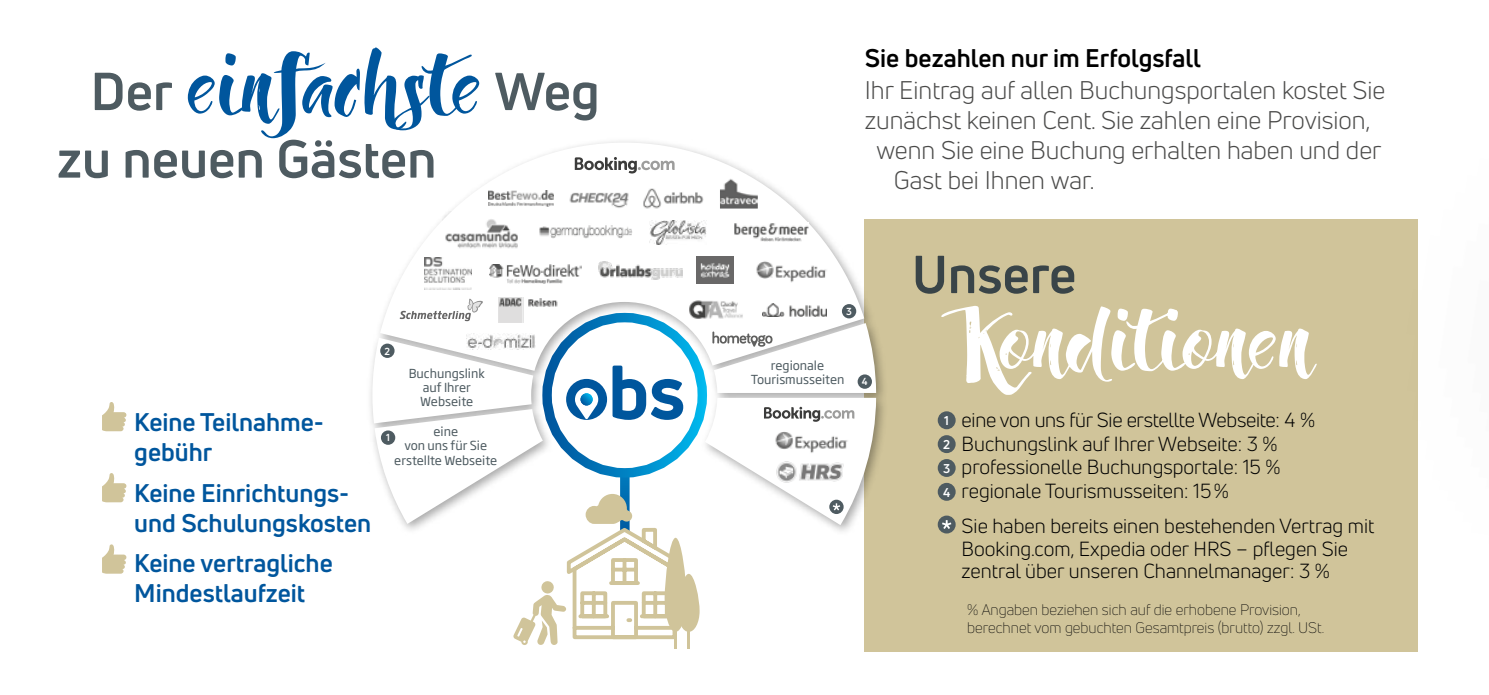
<style>
.page{position:relative;width:1489px;height:695px;background:#fff}
.page>*{position:absolute;margin:0;border:0;box-sizing:border-box;transform-origin:0 0}
.t1{font:98.75px "Dragonflight Pro Regular";color:#00569d}
.t2{font:700 52.25px "Uni Neue";color:#4e5b61}
.t3{font:700 52.25px "Uni Neue";color:#394448}
.t4{font:25px "Uni Neue";color:#4a4a49}
.t5{font:700 25px/30px "Uni Neue";color:#00569d}
.t6{font:700 25px "Uni Neue";color:#000}
.t7{font:20px/23.8px "Uni Neue";color:#000}
.t8{font:300 15px/17.5px "Uni Neue";color:#000}
.t9{font:700 12.5px/23.8px "Uni Neue";color:#fff}
.t10{font:12.25px/14px "Soho Gothic Std";color:#4e5b61;text-align:center}
.t11{font:700 10px "Uni Neue";color:#fff}
</style>
<div class="page">
<div style="left:864px;top:219px;width:553px;height:432px;background:#d0c49a"></div>
<svg style="left:941px;top:306px;width:357px;height:89px"></svg>
<svg style="left:102px;top:402px;width:25px;height:29px"></svg>
<svg style="left:102px;top:473px;width:25px;height:29px"></svg>
<svg style="left:102px;top:544px;width:25px;height:29px"></svg>
<svg style="left:513px;top:536px;width:186px;height:109px"></svg>
<hr style="left:674px;top:625px;width:3px;height:24px;background:#d0c49a">
<hr style="left:687px;top:625px;width:3px;height:24px;background:#d0c49a">
<svg style="left:1298px;top:219px;width:120px;height:433px"></svg>
<div style="left:937px;top:515px;width:18px;height:18px;background:#4e5b61;border-radius:50%"></div>
<svg style="left:942px;top:520px;width:9px;height:9px"></svg>
<div style="left:937px;top:459px;width:18px;height:18px;background:#4e5b61;border-radius:50%"></div>
<div style="left:937px;top:483px;width:18px;height:17px;background:#4e5b61;border-radius:50%"></div>
<div style="left:937px;top:435px;width:18px;height:18px;background:#4e5b61;border-radius:50%"></div>
<div style="left:937px;top:411px;width:18px;height:18px;background:#4e5b61;border-radius:50%"></div>
<div style="left:366px;top:136px;width:522px;height:400px;background:#000;opacity:.35"></div>
<svg style="left:372px;top:143px;width:504px;height:382px"></svg>
<img style="left:776px;top:461px;width:68px;height:21px">
<img style="left:772px;top:428px;width:81px;height:26px">
<img style="left:754px;top:257px;width:78px;height:26px">
<svg style="left:764px;top:406px;width:90px;height:15px"></svg>
<div style="left:547px;top:317px;width:155px;height:156px;background:#fff;border-radius:50%"></div>
<div style="left:542px;top:313px;width:165px;height:164px;border:9px solid #fff;border-radius:50%"></div>
<div style="left:566px;top:379px;width:41px;height:41px;background:#00569d;border-radius:50%"></div>
<svg style="left:612px;top:365px;width:71px;height:55px"></svg>
<svg style="left:574px;top:387px;width:24px;height:32px"></svg>
<svg style="left:400px;top:298px;width:83px;height:23px"></svg>
<svg style="left:574px;top:157px;width:100px;height:16px"></svg>
<svg style="left:712px;top:331px;width:60px;height:15px"></svg>
<img style="left:568px;top:189px;width:61px;height:20px">
<img style="left:688px;top:300px;width:55px;height:20px">
<img style="left:599px;top:261px;width:83px;height:18px">
<img style="left:649px;top:220px;width:58px;height:24px">
<img style="left:466px;top:334px;width:69px;height:15px">
<img style="left:643px;top:187px;width:60px;height:22px">
<img style="left:488px;top:190px;width:65px;height:16px">
<img style="left:490px;top:265px;width:92px;height:18px">
<img style="left:425px;top:257px;width:47px;height:32px">
<img style="left:445px;top:214px;width:72px;height:36px">
<img style="left:734px;top:223px;width:74px;height:18px">
<img style="left:696px;top:257px;width:37px;height:27px">
<img style="left:720px;top:171px;width:37px;height:37px">
<img style="left:538px;top:219px;width:95px;height:25px">
<img style="left:762px;top:303px;width:64px;height:13px">
<img style="left:498px;top:298px;width:62px;height:24px">
<div style="left:380px;top:343px;width:14px;height:15px;background:#4e5b61;border-radius:50%"></div>
<div style="left:381px;top:430px;width:14px;height:14px;background:#4e5b61;border-radius:50%"></div>
<div style="left:841px;top:304px;width:15px;height:14px;background:#4e5b61;border-radius:50%"></div>
<div style="left:857px;top:374px;width:15px;height:15px;background:#4e5b61;border-radius:50%"></div>
<div style="left:829px;top:499px;width:14px;height:15px;background:#4e5b61;border-radius:50%"></div>
<svg style="left:832px;top:503px;width:8px;height:7px"></svg>
<h1 class="t1" style="left:187px;top:20px;width:295px">einfachste</h1>
<p class="t6" style="left:864px;top:42px;width:337px">Sie bezahlen nur im Erfolgsfall</p>
<h2 class="t2" style="left:90px;top:58px;width:84px">Der</h2>
<h2 class="t2" style="left:494px;top:58px;width:106px">Weg</h2>
<h2 class="t2" style="left:57px;top:126px;width:381px">zu neuen Gästen</h2>
<p class="t4" style="left:864px;top:75px;width:522px">Ihr Eintrag auf allen Buchungsportalen kostet Sie</p>
<p class="t4" style="left:864px;top:105px;width:507px">zunächst keinen Cent. Sie zahlen eine Provision,</p>
<p class="t4" style="left:876px;top:135px;width:506px">wenn Sie eine Buchung erhalten haben und der</p>
<p class="t4" style="left:893px;top:165px;width:202px">Gast bei Ihnen war.</p>
<p class="t5" style="left:134px;top:406px;width:191px">Keine Teilnahme&shy;gebühr</p>
<p class="t5" style="left:134px;top:477px;width:238px">Keine Einrichtungs&shy;und Schulungskosten</p>
<p class="t5" style="left:134px;top:548px;width:200px">Keine vertragliche<br>Mindestlaufzeit</p>
<p class="t11" style="left:384px;top:344px;width:7px">2</p>
<p class="t10" style="left:408px;top:366px;width:78px">Buchungslink auf Ihrer<br>Webseite</p>
<p class="t10" style="left:394px;top:425px;width:104px">eine<br>von uns für Sie erstellte Webseite</p>
<p class="t11" style="left:386px;top:431px;width:5px">1</p>
<p class="t11" style="left:846px;top:305px;width:7px">3</p>
<p class="t10" style="left:750px;top:358px;width:95px">regionale<br>Tourismusseiten</p>
<p class="t11" style="left:861px;top:375px;width:7px">4</p>
<h2 class="t3" style="left:911px;top:241px;width:166px">Unsere</h2>
<p class="t9" style="left:944px;top:408px;width:6px">1</p>
<p class="t9" style="left:943px;top:432px;width:9px">2</p>
<p class="t9" style="left:943px;top:456px;width:9px">3<br>4</p>
<p class="t7" style="left:961px;top:407px;width:355px">eine von uns für Sie erstellte Webseite: 4 % Buchungslink auf Ihrer Webseite: 3 % professionelle Buchungsportale: 15 % regionale Tourismusseiten: 15 %</p>
<p class="t7" style="left:961px;top:515px;width:414px;line-height:22.5px">Sie haben bereits einen bestehenden Vertrag mit<br>Booking.com, Expedia oder HRS – pflegen Sie zentral über unseren Channelmanager: 3 %</p>
<p class="t8" style="left:967px;top:601px;width:358px">% Angaben beziehen sich auf die erhobene Provision, berechnet vom gebuchten Gesamtpreis (brutto) zzgl. USt.</p>
</div>
